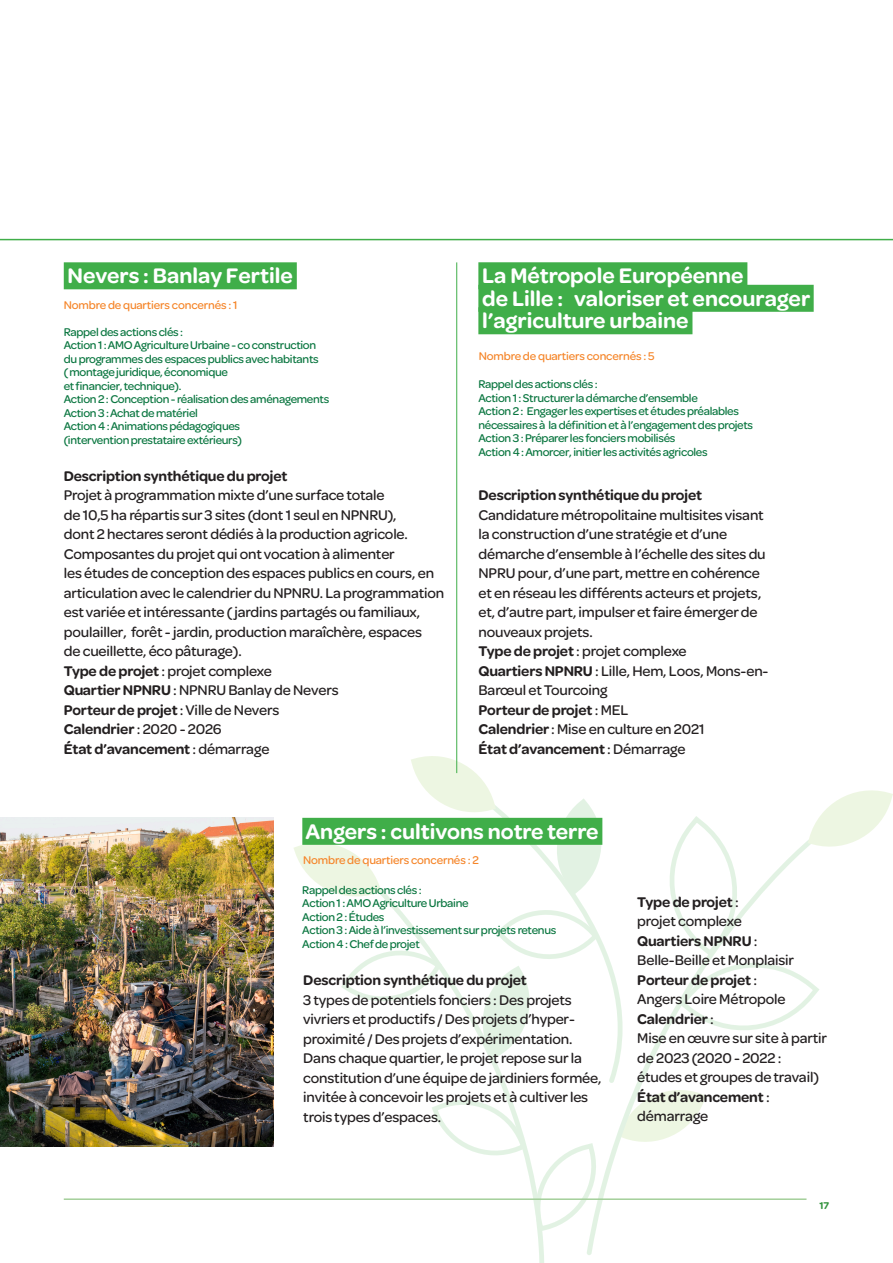
<style>
.page{position:relative;width:893px;height:1263px;background:#fff}
.page>*{position:absolute;margin:0;border:0;box-sizing:border-box;transform-origin:0 0}
.t1{font:600 22.5px/22.5px "Omnes";color:#fff}
.t2{font:500 15px/19.5px "Omnes";letter-spacing:-.01em;color:#231f20}
.t3{font:600 15px "Omnes";letter-spacing:-.01em;color:#231f20}
.t4{font:500 12px/13.5px "Omnes";letter-spacing:-.025em;color:#0a7640}
.t5{font:500 12px "Omnes";letter-spacing:-.01em;color:#f58529}
.t6{font:600 10.5px "Omnes";color:#31923c}
.s1{font-weight:600}
.s2{font-weight:500}
</style>
<div class="page">
<svg style="left:294px;top:749px;width:599px;height:485px"></svg>
<div style="left:302px;top:818px;width:300px;height:27px;background:#40ae49"></div>
<div style="left:64px;top:262px;width:233px;height:27px;background:#40ae49"></div>
<div style="left:478px;top:262px;width:269px;height:27px;background:#40ae49"></div>
<div style="left:478px;top:285px;width:336px;height:27px;background:#40ae49"></div>
<div style="left:478px;top:307px;width:214px;height:27px;background:#40ae49"></div>
<hr style="left:456px;top:262px;width:1px;height:511px;background:#40ae49">
<hr style="left:0;top:239px;width:893px;height:1px;background:#40ae49">
<img style="left:0;top:817px;width:273px;height:330px">
<hr style="left:64px;top:1198px;width:742px;height:2px;background:#a3cf9a">
<p class="t1" style="left:68px;top:263px;width:227px">Nevers : Banlay Fertile</p>
<p class="t1" style="left:482px;top:263px;width:263px">La Métropole Européenne</p>
<p class="t1" style="left:482px;top:286px;width:330px">de Lille : valoriser et encourager l’agriculture urbaine</p>
<p class="t5" style="left:64px;top:296px;width:175px">Nombre de quartiers concernés : 1</p>
<p class="t4" style="left:64px;top:324px;width:121px">Rappel des actions clés :</p>
<p class="t4" style="left:64px;top:338px;width:254px">Action 1 : AMO Agriculture Urbaine - co construction</p>
<p class="t4" style="left:64px;top:351px;width:256px">du programmes des espaces publics avec habitants</p>
<p class="t4" style="left:64px;top:365px;width:166px">( montage juridique, économique</p>
<p class="t4" style="left:64px;top:378px;width:119px">et financier, technique).</p>
<p class="t4" style="left:64px;top:392px;width:267px">Action 2 : Conception - réalisation des aménagements</p>
<p class="t4" style="left:64px;top:405px;width:136px">Action 3 : Achat de matériel</p>
<p class="t4" style="left:64px;top:419px;width:178px">Action 4 : Animations pédagogiques</p>
<p class="t4" style="left:64px;top:432px;width:180px">(intervention prestataire extérieurs)</p>
<p class="t5" style="left:479px;top:347px;width:177px">Nombre de quartiers concernés : 5</p>
<p class="t4" style="left:478px;top:377px;width:121px">Rappel des actions clés :</p>
<p class="t4" style="left:478px;top:390px;width:276px">Action 1 : Structurer la démarche d’ensemble<br>Action 2 : Engager les expertises et études préalables nécessaires à la définition et à l’engagement des projets Action 3 : Préparer les fonciers mobilisés<br>Action 4 : Amorcer, initier les activités agricoles</p>
<p class="t3" style="left:64px;top:465px;width:225px">Description synthétique du projet</p>
<p class="t2" style="left:64px;top:484px;width:382px">Projet à programmation mixte d’une surface totale<br>de 10,5 ha répartis sur 3 sites (dont 1 seul en NPNRU),<br>dont 2 hectares seront dédiés à la production agricole.<br>Composantes du projet qui ont vocation à alimenter<br>les études de conception des espaces publics en cours, en articulation avec le calendrier du NPNRU. La programmation est variée et intéressante ( jardins partagés ou familiaux, poulailler, forêt - jardin, production maraîchère, espaces<br>de cueillette, éco pâturage).</p>
<p class="t2" style="left:64px;top:660px;width:210px"><span class="s1">Type de projet</span> : projet complexe</p>
<p class="t2" style="left:64px;top:679px;width:276px"><span class="s1">Quartier NPNRU</span> : NPNRU Banlay de Nevers</p>
<p class="t3" style="left:64px;top:699px;width:217px">Porteur de projet <span class="s2">: Ville de Nevers</span></p>
<p class="t3" style="left:64px;top:719px;width:159px">Calendrier <span class="s2">: 2020 - 2026</span></p>
<p class="t3" style="left:64px;top:738px;width:207px">État d’avancement <span class="s2">: démarrage</span></p>
<p class="t3" style="left:478px;top:485px;width:225px">Description synthétique du projet</p>
<p class="t2" style="left:478px;top:504px;width:289px">Candidature métropolitaine multisites visant la construction d’une stratégie et d’une démarche d’ensemble à l’échelle des sites du NPRU pour, d’une part, mettre en cohérence et en réseau les différents acteurs et projets, et, d’autre part, impulser et faire émerger de nouveaux projets.</p>
<p class="t2" style="left:478px;top:640px;width:210px"><span class="s1">Type de projet</span> : projet complexe</p>
<p class="t2" style="left:478px;top:660px;width:291px"><span class="s1">Quartiers NPNRU</span> : Lille, Hem, Loos, Mons-en-<br>Barœul et Tourcoing</p>
<p class="t3" style="left:478px;top:699px;width:151px">Porteur de projet <span class="s2">: MEL</span></p>
<p class="t2" style="left:478px;top:718px;width:228px"><span class="s1">Calendrier</span> : Mise en culture en 2021</p>
<p class="t3" style="left:478px;top:738px;width:209px">État d’avancement <span class="s2">: Démarrage</span></p>
<p class="t1" style="left:306px;top:819px;width:294px">Angers : cultivons notre terre</p>
<p class="t5" style="left:303px;top:852px;width:177px">Nombre de quartiers concernés : 2</p>
<p class="t4" style="left:302px;top:882px;width:121px">Rappel des actions clés :</p>
<p class="t4" style="left:302px;top:896px;width:256px">Action 1 : AMO Agriculture Urbaine<br>Action 2 : Études<br>Action 3 : Aide à l’investissement sur projets retenus<br>Action 4 : Chef de projet</p>
<p class="t3" style="left:303px;top:970px;width:225px">Description synthétique du projet</p>
<p class="t2" style="left:303px;top:989px;width:300px">3 types de potentiels fonciers : Des projets vivriers et productifs / Des projets d’hyper&shy;proximité / Des projets d’expérimentation.<br>Dans chaque quartier, le projet repose sur la constitution d’une équipe de jardiniers formée, invitée à concevoir les projets et à cultiver les trois types d’espaces.</p>
<p class="t3" style="left:637px;top:891px;width:103px">Type de projet <span class="s2">:</span></p>
<p class="t2" style="left:637px;top:910px;width:106px">projet complexe</p>
<p class="t3" style="left:637px;top:930px;width:122px">Quartiers NPNRU <span class="s2">:</span></p>
<p class="t2" style="left:637px;top:949px;width:158px">Belle-Beille et Monplaisir</p>
<p class="t3" style="left:637px;top:969px;width:121px">Porteur de projet <span class="s2">:</span></p>
<p class="t2" style="left:637px;top:988px;width:150px">Angers Loire Métropole</p>
<p class="t3" style="left:637px;top:1008px;width:78px">Calendrier <span class="s2">:</span></p>
<p class="t2" style="left:637px;top:1027px;width:191px">Mise en œuvre sur site à partir</p>
<p class="t2" style="left:637px;top:1047px;width:146px">de 2023 (2020 - 2022 :</p>
<p class="t2" style="left:637px;top:1066px;width:183px">études et groupes de travail)</p>
<p class="t3" style="left:637px;top:1086px;width:134px">État d’avancement <span class="s2">:</span></p>
<p class="t2" style="left:637px;top:1105px;width:72px">démarrage</p>
<p class="t6" style="left:819px;top:1198px;width:11px">17</p>
</div>
